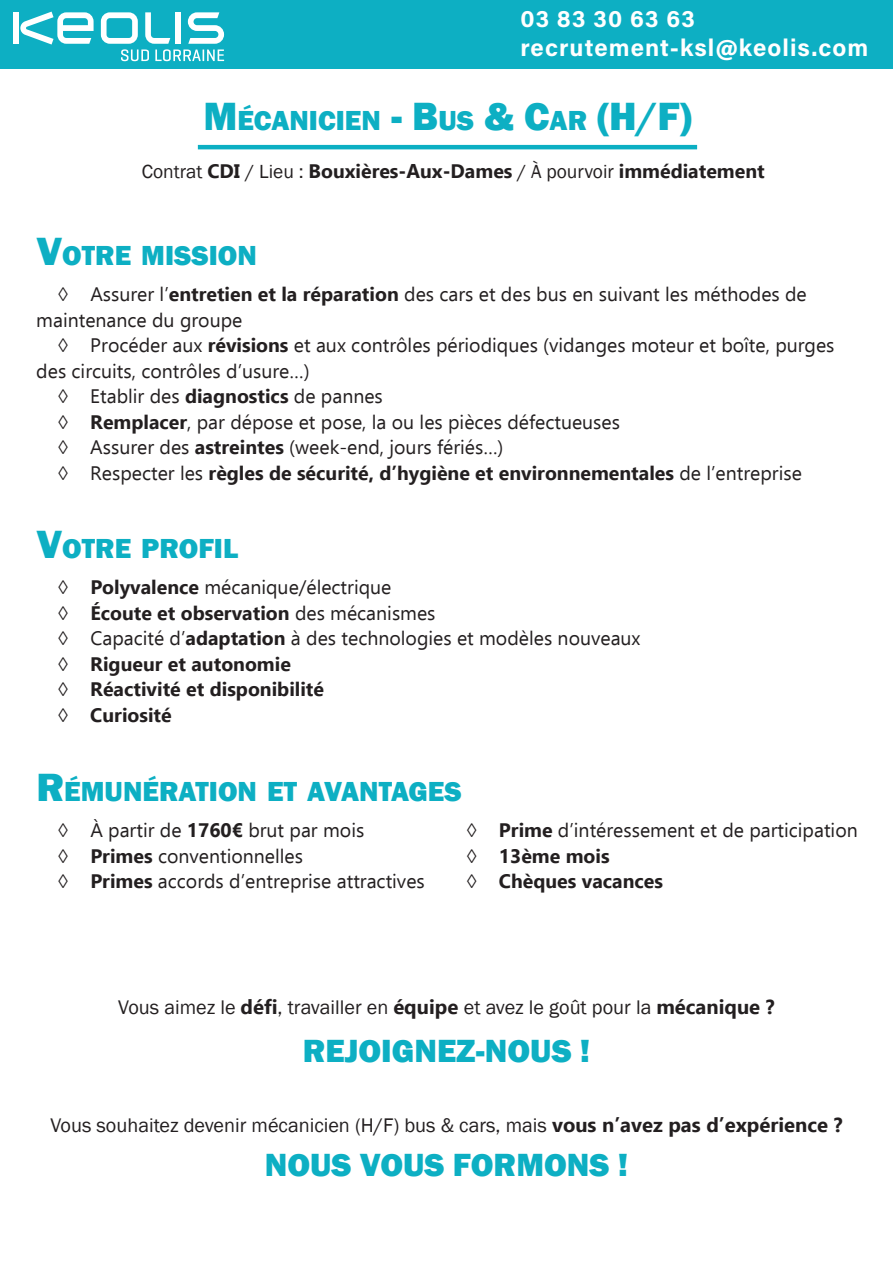
<style>
.page{position:relative;width:893px;height:1263px;background:#fff}
.page>*{position:absolute;margin:0;border:0;box-sizing:border-box;transform-origin:0 0}
.t1{font:800 33px "Franklin Gothic";color:#0dafc3}
.t2{font:800 33px "Franklin Gothic";color:#0dafc3}
.t3{font:800 28.35px "Franklin Gothic";color:#0dafc3}
.t4{font:24px/28.8px "Acumin Variable Concept";letter-spacing:.045em;color:#fff}
.t5{font:20.25px "Franklin Gothic";color:#231f20}
.t6{font:19.5px/25.5px "Ebrima";color:#231f20}
.t7{font:700 19.5px/25.5px "Ebrima";color:#231f20}
.s1{font-size:40.5px}
.s2{font-family:"Franklin Gothic";font-weight:400}
.s3{font-weight:700}
.s4{font-weight:400}
.s5{font-family:"Ebrima";font-weight:700}
</style>
<div class="page">
<hr style="left:198px;top:145px;width:499px;height:4px;background:#0bafc3">
<div style="left:0;top:0;width:893px;height:69px;background:#0dafc3"></div>
<div style="left:13px;top:12px;width:5px;height:32px;background:#fff"></div>
<svg style="left:20px;top:12px;width:74px;height:33px"></svg>
<svg style="left:101px;top:12px;width:123px;height:49px"></svg>
<p class="t4" style="left:520px;top:4px;width:349px">03 83 30 63 63 recrutement-ksl@keolis.com</p>
<h2 class="t3" style="left:203px;top:103px;width:490px"><span class="s1">M</span>ÉCANICIEN <span class="s1">- B</span>US <span class="s1">&amp; C</span>AR <span class="s1">(H/F)</span></h2>
<p class="t7" style="left:142px;top:158px;width:624px"><span class="s2">Contrat</span> CDI <span class="s2">/ Lieu :</span> Bouxières-Aux-Dames <span class="s2">/ À pourvoir</span> immédiatement</p>
<h2 class="t3" style="left:36px;top:237px;width:222px"><span class="s1">V</span>OTRE MISSION</h2>
<p class="t6" style="left:36px;top:281px;width:772px;text-indent:21px">◊ Assurer l’<span class="s3">entretien et la réparation</span> des cars et des bus en suivant les méthodes de maintenance du groupe</p>
<p class="t6" style="left:58px;top:332px;width:778px">◊ Procéder aux <span class="s3">révisions</span> et aux contrôles périodiques (vidanges moteur et boîte, purges</p>
<p class="t6" style="left:36px;top:357px;width:275px">des circuits, contrôles d’usure…)</p>
<p class="t6" style="left:58px;top:383px;width:327px">◊ Etablir des <span class="s3">diagnostics</span> de pannes</p>
<p class="t6" style="left:58px;top:408px;width:564px">◊ <span class="s3">Remplacer</span>, par dépose et pose, la ou les pièces défectueuses</p>
<p class="t6" style="left:58px;top:434px;width:447px">◊ Assurer des <span class="s3">astreintes</span> (week-end, jours fériés…)</p>
<p class="t7" style="left:58px;top:459px;width:746px"><span class="s4">◊ Respecter les</span> règles de sécurité, d’hygiène et environnementales <span class="s4">de l’entreprise</span></p>
<h2 class="t3" style="left:36px;top:530px;width:204px"><span class="s1">V</span>OTRE PROFIL</h2>
<p class="t7" style="left:58px;top:574px;width:584px"><span class="s4">◊</span> Polyvalence <span class="s4">mécanique/électrique<br>◊</span> Écoute et observation <span class="s4">des mécanismes<br>◊ Capacité d’</span>adaptation <span class="s4">à des technologies et modèles nouveaux ◊</span> Rigueur et autonomie<br><span class="s4">◊</span> Réactivité et disponibilité<br><span class="s4">◊</span> Curiosité</p>
<h2 class="t3" style="left:36px;top:773px;width:427px"><span class="s1">R</span>ÉMUNÉRATION ET AVANTAGES</h2>
<p class="t6" style="left:58px;top:817px;width:369px">◊ À partir de <span class="s3">1760€</span> brut par mois<br>◊ <span class="s3">Primes</span> conventionnelles<br>◊ <span class="s3">Primes</span> accords d’entreprise attractives</p>
<p class="t6" style="left:466px;top:817px;width:393px">◊ <span class="s3">Prime</span> d’intéressement et de participation ◊ <span class="s3">13ème mois<br></span>◊ <span class="s3">Chèques vacances</span></p>
<p class="t5" style="left:118px;top:995px;width:658px">Vous aimez le <span class="s5">défi</span>, travailler en <span class="s5">équipe</span> et avez le goût pour la <span class="s5">mécanique ?</span></p>
<h1 class="t2" style="left:303px;top:1029px;width:205px">REJOIGNEZ-NOUS</h1>
<h1 class="t2" style="left:580px;top:1029px;width:12px">!</h1>
<p class="t5" style="left:50px;top:1113px;width:794px">Vous souhaitez devenir mécanicien (H/F) bus &amp; cars, mais <span class="s5">vous n’avez pas d’expérience ?</span></p>
<h1 class="t1" style="left:265px;top:1144px;width:365px">NOUS VOUS FORMONS !</h1>
</div>
